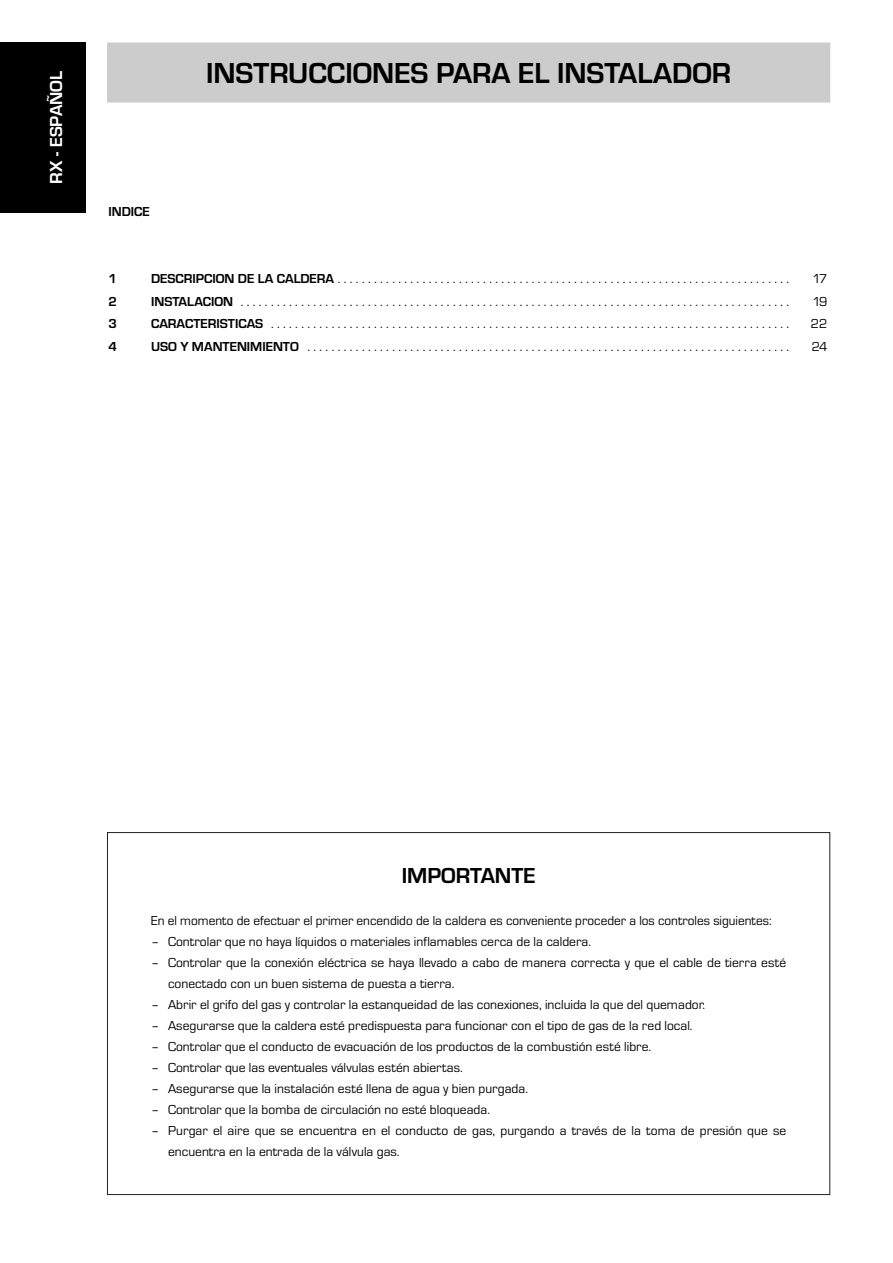
<style>
.page{position:relative;width:893px;height:1263px;background:#fff}
.page>*{position:absolute;margin:0;border:0;box-sizing:border-box;transform-origin:0 0}
.t1{font:700 30px "Eurostile T";color:#000}
.t2{font:700 22.5px "Eurostile T";color:#000}
.t3{font:700 18px "Eurostile T";color:#fff}
.t4{font:13.5px/21px "Eurostile T";color:#000}
.t5{font:700 13.5px "Eurostile T";color:#000}
.s1{font-weight:700}
</style>
<div class="page">
<div style="left:107px;top:43px;width:723px;height:60px;background:#ccc"></div>
<div style="left:0;top:43px;width:86px;height:170px;background:#000"></div>
<h3 class="t3" style="left:50px;top:184px;width:115px;rotate:-90deg">RX - ESPAÑOL</h3>
<p class="t5" style="left:108px;top:207px;width:43px">INDICE</p>
<h1 class="t1" style="left:206px;top:63px;width:526px">INSTRUCCIONES PARA EL INSTALADOR</h1>
<p class="t5" style="left:108px;top:274px;width:10px">1</p>
<p class="t4" style="left:151px;top:269px;width:639px"><span class="s1">DESCRIPCION DE LA CALDERA</span> . . . . . . . . . . . . . . . . . . . . . . . . . . . . . . . . . . . . . . . . . . . . . . . . . . . . . . . . . . . . . . . . . . . . . . . . . . .</p>
<p class="t4" style="left:812px;top:269px;width:17px">17</p>
<p class="t5" style="left:108px;top:297px;width:10px">2</p>
<p class="t4" style="left:151px;top:292px;width:639px"><span class="s1">INSTALACION</span> . . . . . . . . . . . . . . . . . . . . . . . . . . . . . . . . . . . . . . . . . . . . . . . . . . . . . . . . . . . . . . . . . . . . . . . . . . . . . . . . . . . . . . . . . . .</p>
<p class="t4" style="left:812px;top:292px;width:17px">19</p>
<p class="t5" style="left:108px;top:319px;width:10px">3</p>
<p class="t4" style="left:151px;top:314px;width:639px"><span class="s1">CARACTERISTICAS</span> . . . . . . . . . . . . . . . . . . . . . . . . . . . . . . . . . . . . . . . . . . . . . . . . . . . . . . . . . . . . . . . . . . . . . . . . . . . . . . . . . . . . . .</p>
<p class="t4" style="left:811px;top:314px;width:18px">22</p>
<p class="t5" style="left:108px;top:342px;width:10px">4</p>
<p class="t4" style="left:151px;top:337px;width:639px"><span class="s1">USO Y MANTENIMIENTO</span> . . . . . . . . . . . . . . . . . . . . . . . . . . . . . . . . . . . . . . . . . . . . . . . . . . . . . . . . . . . . . . . . . . . . . . . . . . . . . . . .</p>
<p class="t4" style="left:811px;top:337px;width:17px">24</p>
<h2 class="t2" style="left:401px;top:868px;width:135px">IMPORTANTE</h2>
<p class="t4" style="left:151px;top:911px;width:622px">En el momento de efectuar el primer encendido de la caldera es conveniente proceder a los controles siguientes:</p>
<p class="t4" style="left:151px;top:932px;width:441px">– Controlar que no haya líquidos o materiales inflamables cerca de la caldera.</p>
<p class="t4" style="left:168px;top:953px;width:619px;text-indent:-17px">– Controlar que la conexión eléctrica se haya llevado a cabo de manera correcta y que el cable de tierra esté conectado con un buen sistema de puesta a tierra.</p>
<p class="t4" style="left:151px;top:995px;width:555px">– Abrir el grifo del gas y controlar la estanqueidad de las conexiones, incluida la que del quemador.</p>
<p class="t4" style="left:151px;top:1016px;width:543px">– Asegurarse que la caldera esté predispuesta para funcionar con el tipo de gas de la red local.</p>
<p class="t4" style="left:151px;top:1037px;width:501px">– Controlar que el conducto de evacuación de los productos de la combustión esté libre.</p>
<p class="t4" style="left:151px;top:1058px;width:313px">– Controlar que las eventuales válvulas estén abiertas.</p>
<p class="t4" style="left:151px;top:1079px;width:378px">– Asegurarse que la instalación esté llena de agua y bien purgada.</p>
<p class="t4" style="left:151px;top:1100px;width:340px">– Controlar que la bomba de circulación no esté bloqueada.</p>
<p class="t4" style="left:168px;top:1121px;width:619px;text-indent:-17px">– Purgar el aire que se encuentra en el conducto de gas, purgando a través de la toma de presión que se encuentra en la entrada de la válvula gas.</p>
</div>
